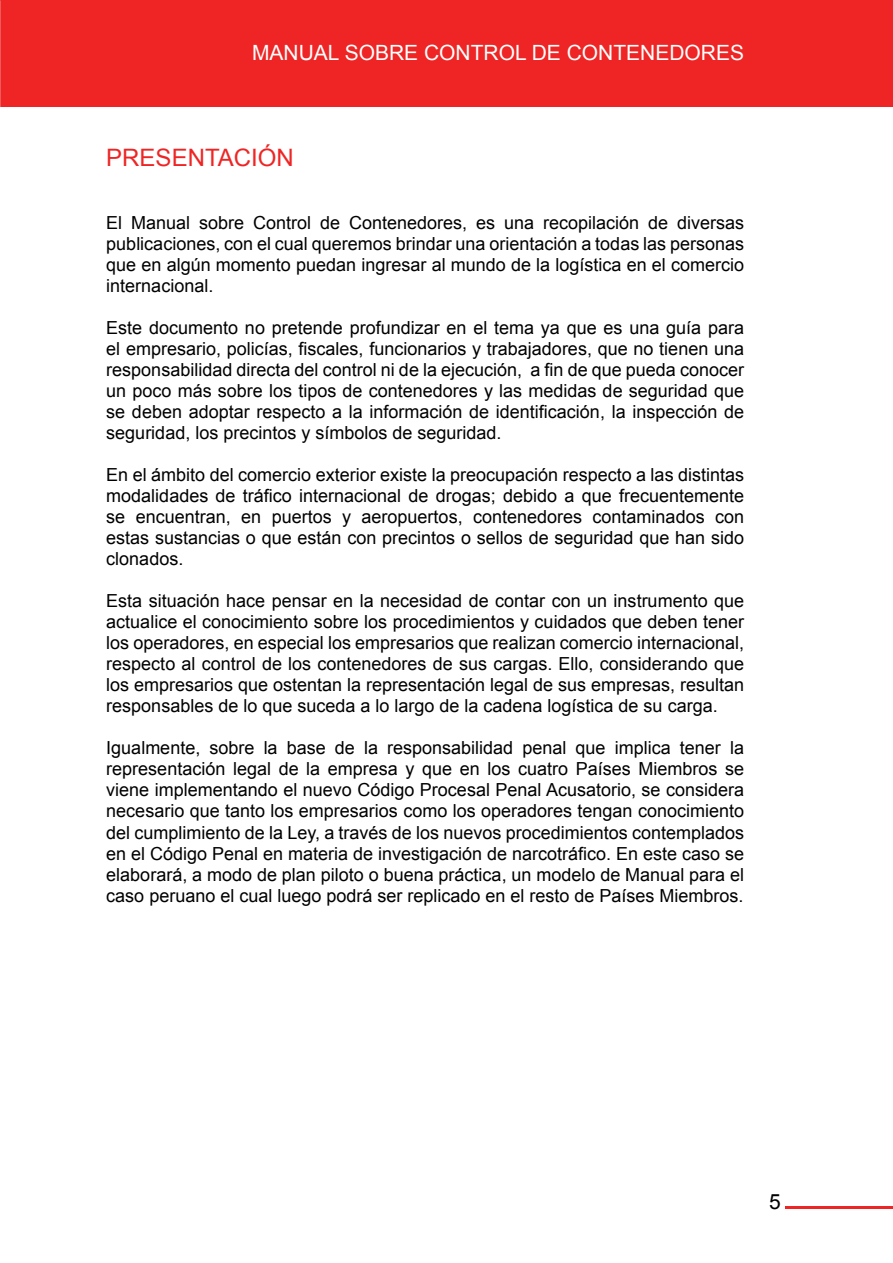
<style>
.page{position:relative;width:893px;height:1263px;background:#fff}
.page>*{position:absolute;margin:0;border:0;box-sizing:border-box;transform-origin:0 0}
.t1{font:24px "Arial";color:#ee2524}
.t2{font:21px "Arial";color:#fff}
.t3{font:21px "Arial";color:#000}
.t4{font:18px/21px "Arial";color:#000;text-align:justify}
</style>
<div class="page">
<div style="left:0;top:0;width:893px;height:106px;background:#ee2524"></div>
<hr style="left:785px;top:1206px;width:108px;height:3px;background:#ee2524">
<p class="t2" style="left:252px;top:39px;width:494px">MANUAL SOBRE CONTROL DE CONTENEDORES</p>
<h1 class="t1" style="left:106px;top:142px;width:189px">PRESENTACIÓN</h1>
<p class="t4" style="left:106px;top:213px;width:639px">El Manual sobre Control de Contenedores, es una recopilación de diversas publicaciones, con el cual queremos brindar una orientación a todas las personas que en algún momento puedan ingresar al mundo de la logística en el comercio internacional.</p>
<p class="t4" style="left:106px;top:318px;width:639px">Este documento no pretende profundizar en el tema ya que es una guía para el empresario, policías, fiscales, funcionarios y trabajadores, que no tienen una responsabilidad directa del control ni de la ejecución, a fin de que pueda conocer un poco más sobre los tipos de contenedores y las medidas de seguridad que se deben adoptar respecto a la información de identificación, la inspección de seguridad, los precintos y símbolos de seguridad.</p>
<p class="t4" style="left:106px;top:465px;width:639px">En el ámbito del comercio exterior existe la preocupación respecto a las distintas modalidades de tráfico internacional de drogas; debido a que frecuentemente se encuentran, en puertos y aeropuertos, contenedores contaminados con estas sustancias o que están con precintos o sellos de seguridad que han sido clonados.</p>
<p class="t4" style="left:106px;top:591px;width:639px">Esta situación hace pensar en la necesidad de contar con un instrumento que actualice el conocimiento sobre los procedimientos y cuidados que deben tener los operadores, en especial los empresarios que realizan comercio internacional, respecto al control de los contenedores de sus cargas. Ello, considerando que los empresarios que ostentan la representación legal de sus empresas, resultan responsables de lo que suceda a lo largo de la cadena logística de su carga.</p>
<p class="t4" style="left:106px;top:738px;width:639px">Igualmente, sobre la base de la responsabilidad penal que implica tener la representación legal de la empresa y que en los cuatro Países Miembros se viene implementando el nuevo Código Procesal Penal Acusatorio, se considera necesario que tanto los empresarios como los operadores tengan conocimiento del cumplimiento de la Ley, a través de los nuevos procedimientos contemplados en el Código Penal en materia de investigación de narcotráfico. En este caso se elaborará, a modo de plan piloto o buena práctica, un modelo de Manual para el caso peruano el cual luego podrá ser replicado en el resto de Países Miembros.</p>
<p class="t3" style="left:769px;top:1188px;width:13px">5</p>
</div>
